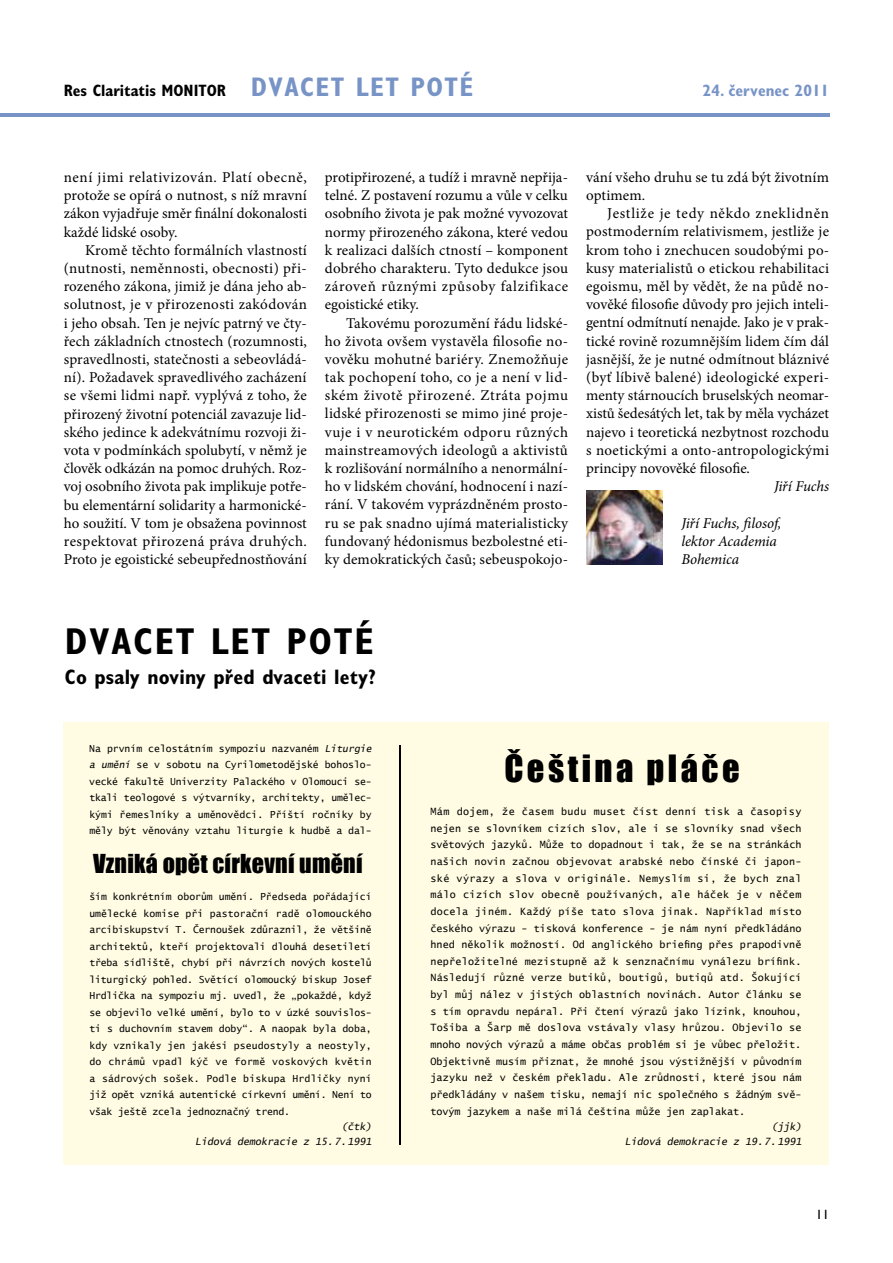
<style>
.page{position:relative;width:893px;height:1263px;background:#fff}
.page>*{position:absolute;margin:0;border:0;box-sizing:border-box;transform-origin:0 0}
.t1{font:700 condensed 37.5px "Gill Sans Std";letter-spacing:.05em;color:#000}
.t2{font:34.5px "Impact";letter-spacing:.1em;color:#000}
.t3{font:700 condensed 27px "Gill Sans Std";color:#7894c7}
.t4{font:24px "Impact";letter-spacing:.01em;color:#000}
.t5{font:700 condensed 21px "Gill Sans Std";letter-spacing:.01em;color:#000}
.t6{font:700 condensed 16.5px "Gill Sans Std";color:#000}
.t7{font:700 condensed 16.5px "Gill Sans Std";color:#7894c7}
.t8{font:15px/18.1px "Minion Pro";letter-spacing:.005em;color:#000;text-align:justify}
.t9{font:italic 15px/18px "Minion Pro";letter-spacing:-.005em;color:#000}
.t10{font:13.5px "Gill Sans Std";color:#000}
.t11{font:10.05px/16.6px "Lucida Sans Typewriter";color:#000;text-align:justify}
.t12{font:italic 10.05px/15px "Lucida Sans Typewriter";color:#000;text-align:right}
.t13{font:9.75px/16.5px "Lucida Sans Typewriter";letter-spacing:-.005em;color:#000}
.s1{font-size:27px;color:#7894c7}
.s2{font-style:italic}
</style>
<div class="page">
<hr style="left:0;top:113px;width:829px;height:4px;background:#7894c7">
<div style="left:64px;top:722px;width:765px;height:443px;background:#fffce3"></div>
<hr style="left:399px;top:745px;width:2px;height:400px;background:#000">
<img style="left:586px;top:490px;width:76px;height:74px">
<p class="t6" style="left:64px;top:81px;width:204px">Res Claritatis MONITOR <span class="s1">dvac</span></p>
<h3 class="t3" style="left:316px;top:71px;width:159px">et let poté</h3>
<p class="t7" style="left:703px;top:81px;width:128px">24. červenec 2011</p>
<p class="t8" style="left:64px;top:168px;width:245px">není jimi relativizován. Platí obecně, protože se opírá o nutnost, s níž mravní zákon vyjadřuje směr finální dokonalosti každé lidské osoby.</p>
<p class="t8" style="left:64px;top:241px;width:245px;text-indent:21px">Kromě těchto formálních vlastností (nutnosti, neměnnosti, obecnosti) při&shy;rozeného zákona, jimiž je dána jeho ab&shy;solutnost, je v přirozenosti zakódován i jeho obsah. Ten je nejvíc patrný ve čty&shy;řech základních ctnostech (rozumnosti, spravedlnosti, statečnosti a sebeovládá&shy;ní). Požadavek spravedlivého zacházení se všemi lidmi např. vyplývá z toho, že přirozený životní potenciál zavazuje lid&shy;ského jedince k adekvátnímu rozvoji ži&shy;vota v podmínkách spolubytí, v němž je člověk odkázán na pomoc druhých. Roz&shy;voj osobního života pak implikuje potře&shy;bu elementární solidarity a harmonické&shy;ho soužití. V tom je obsažena povinnost respektovat přirozená práva druhých.<br>Proto je egoistické sebeupřednostňování</p>
<p class="t8" style="left:325px;top:168px;width:245px">protipřirozené, a tudíž i mravně nepřija&shy;telné. Z postavení rozumu a vůle v celku osobního života je pak možné vyvozovat normy přirozeného zákona, které vedou k realizaci dalších ctností – komponent dobrého charakteru. Tyto dedukce jsou zároveň různými způsoby falzifikace egoistické etiky.</p>
<p class="t8" style="left:325px;top:314px;width:245px;text-indent:21px">Takovému porozumění řádu lidské&shy;ho života ovšem vystavěla filosofie no&shy;vověku mohutné bariéry. Znemožňuje tak pochopení toho, co je a není v lid&shy;ském životě přirozené. Ztráta pojmu lidské přirozenosti se mimo jiné proje&shy;vuje i v neurotickém odporu různých mainstreamových ideologů a aktivistů k rozlišování normálního a nenormální&shy;ho v lidském chování, hodnocení i nazí&shy;rání. V takovém vyprázdněném prosto&shy;ru se pak snadno ujímá materialisticky fundovaný hédonismus bezbolestné eti&shy;ky demokratických časů; sebeuspokojo-</p>
<p class="t8" style="left:586px;top:168px;width:244px">vání všeho druhu se tu zdá být životním optimem.</p>
<p class="t8" style="left:586px;top:204px;width:245px;text-indent:21px">Jestliže je tedy někdo zneklidněn postmoderním relativismem, jestliže je krom toho i znechucen soudobými po&shy;kusy materialistů o etickou rehabilitaci egoismu, měl by vědět, že na půdě no&shy;vověké filosofie důvody pro jejich inteli&shy;gentní odmítnutí nenajde. Jako je v prak&shy;tické rovině rozumnějším lidem čím dál jasnější, že je nutné odmítnout bláznivé (byť líbivě balené) ideologické experi&shy;menty stárnoucích bruselských neomar&shy;xistů šedesátých let, tak by měla vycházet najevo i teoretická nezbytnost rozchodu s noetickými a onto-antropologickými principy novověké filosofie.</p>
<p class="t9" style="left:774px;top:477px;width:57px">Jiří Fuchs</p>
<p class="t9" style="left:681px;top:514px;width:101px">Jiří Fuchs, filosof, lektor Academia<br>Bohemica</p>
<h1 class="t1" style="left:65px;top:619px;width:306px">DVACET LET POTÉ</h1>
<h3 class="t5" style="left:65px;top:664px;width:313px">Co psaly noviny před dvaceti lety?</h3>
<p class="t13" style="left:89px;top:740px;width:287px">Na prvním celostátním sympoziu nazvaném <span class="s2">Liturgie a umění</span> se v sobotu na Cyrilometodějské bohoslo&shy;vecké fakultě Univerzity Palackého v Olomouci se&shy;tkali teologové s výtvarníky, architekty, umělec&shy;kými řemeslníky a uměnovědci. Příští ročníky by měly být věnovány vztahu liturgie k hudbě a dal-</p>
<h3 class="t4" style="left:93px;top:845px;width:271px">Vzniká opět církevní umění</h3>
<p class="t13" style="left:89px;top:888px;width:284px;text-align:justify">ším konkrétním oborům umění. Předseda pořádající umělecké komise při pastorační radě olomouckého arcibiskupství T. Černoušek zdůraznil, že většině architektů, kteří projektovali dlouhá desetiletí třeba sídliště, chybí při návrzích nových kostelů liturgický pohled. Světící olomoucký biskup Josef Hrdlička na sympoziu mj. uvedl, že „pokaždé, když se objevilo velké umění, bylo to v úzké souvislos&shy;ti s duchovním stavem doby“. A naopak byla doba, kdy vznikaly jen jakési pseudostyly a neostyly, do chrámů vpadl kýč ve formě voskových květin a sádrových sošek. Podle biskupa Hrdličky nyní již opět vzniká autentické církevní umění. Není to však ještě zcela jednoznačný trend.</p>
<p class="t12" style="left:195px;top:1118px;width:182px">(čtk)<br>Lidová demokracie z 15.7.1991</p>
<h2 class="t2" style="left:504px;top:742px;width:237px">Čeština pláče</h2>
<p class="t11" style="left:430px;top:803px;width:373px">Mám dojem, že časem budu muset číst denní tisk a časopisy nejen se slovníkem cizích slov, ale i se slovníky snad všech světových jazyků. Může to dopadnout i tak, že se na stránkách našich novin začnou objevovat arabské nebo čínské či japon&shy;ské výrazy a slova v originále. Nemyslím si, že bych znal málo cizích slov obecně používaných, ale háček je v něčem docela jiném. Každý píše tato slova jinak. Například místo českého výrazu - tisková konference - je nám nyní předkládáno hned několik možností. Od anglického briefing přes prapodivně nepřeložitelné mezistupně až k senznačnímu vynálezu brífink.<br>Následují různé verze butiků, boutigů, butiqů atd. Šokující byl můj nález v jistých oblastních novinách. Autor článku se s tím opravdu nepáral. Při čtení výrazů jako lízink, knouhou, Tošiba a Šarp mě doslova vstávaly vlasy hrůzou. Objevilo se mnoho nových výrazů a máme občas problém si je vůbec přeložit.<br>Objektivně musím přiznat, že mnohé jsou výstižnější v původním jazyku než v českém překladu. Ale zrůdnosti, které jsou nám předkládány v našem tisku, nemají nic společného s žádným svě&shy;tovým jazykem a naše milá čeština může jen zaplakat.</p>
<p class="t12" style="left:625px;top:1119px;width:182px">(jjk)<br>Lidová demokracie z 19.7.1991</p>
<p class="t10" style="left:816px;top:1207px;width:15px">11</p>
</div>
